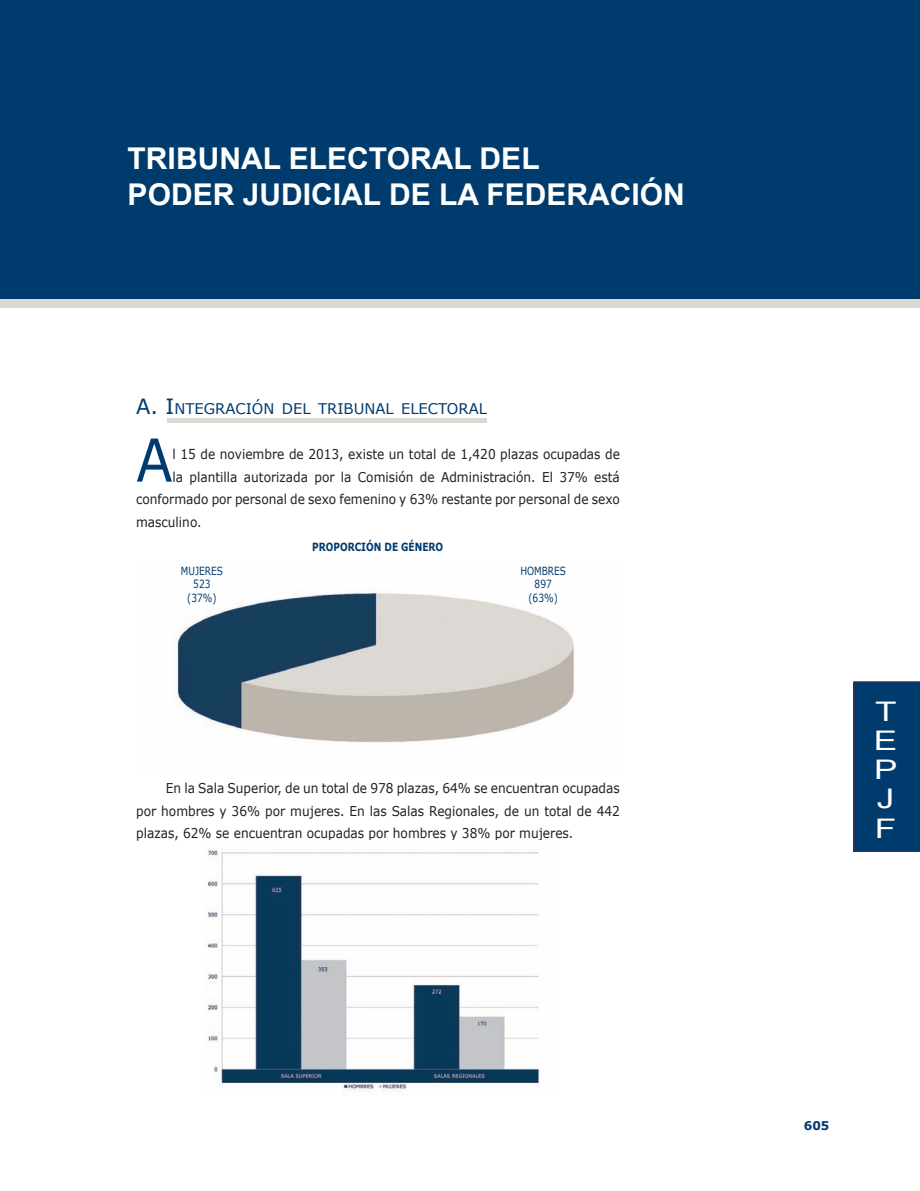
<style>
.page{position:relative;width:920px;height:1191px;background:#fff}
.page>*{position:absolute;margin:0;border:0;box-sizing:border-box;transform-origin:0 0}
.t1{font:59.25px "Verdana";color:#003b6e;scale:.9 1}
.t2{font:700 30px/36px "Arial";color:#fff}
.t3{font:27px/29.2px "Arial";color:#fff;scale:1.3 1}
.t4{font:14.7px "Verdana";color:#003b6e}
.t5{font:13.5px/22.5px "Verdana";color:#231f20;text-align:justify;scale:.9 1}
.t6{font:700 12px "Verdana";color:#003b6e}
.t7{font:11.25px/13.5px "Verdana";color:#003b6e;text-align:center;scale:.8 1}
.t8{font:700 11.25px "Verdana";color:#003b6e;scale:.8 1}
.s1{font-size:21px}
</style>
<div class="page">
<div style="left:853px;top:681px;width:66px;height:171px;background:#003b6e"></div>
<div style="left:0;top:0;width:919px;height:299px;background:#003b6e"></div>
<div style="left:0;top:299px;width:919px;height:8px;background:#dcd8d2"></div>
<img style="left:177px;top:592px;width:397px;height:151px">
<img style="left:206px;top:849px;width:334px;height:242px">
<div style="left:167px;top:418px;width:320px;height:5px;background:#dcd8d2"></div>
<h2 class="t2" style="left:128px;top:141px;width:558px">TRIbUNAL ELECTORAL DEL<br>PODER JUDICIAL DE LA FEDERACIÓN</h2>
<p class="t4" style="left:136px;top:399px;width:352px"><span class="s1">A. I</span>NTEGRACIÓN DEL TRIBUNAL ELECTORAL</p>
<h1 class="t1" style="left:136px;top:419px;width:42px">A</h1>
<p class="t5" style="left:172px;top:443px;width:498px">l 15 de noviembre de 2013, existe un total de 1,420 plazas ocupadas de</p>
<p class="t5" style="left:172px;top:465px;width:498px">la plantilla autorizada por la Comisión de Administración. el 37% está</p>
<p class="t5" style="left:136px;top:488px;width:538px">conformado por personal de sexo femenino y 63% restante por personal de sexo</p>
<p class="t5" style="left:136px;top:510px;width:74px">masculino.</p>
<p class="t7" style="left:520px;top:564px;width:59px">hombreS<br>897 (63%)</p>
<p class="t8" style="left:312px;top:539px;width:165px">PROPORCIÓN DE GÉNERO</p>
<p class="t7" style="left:181px;top:564px;width:54px">mujereS<br>523 (37%)</p>
<p class="t5" style="left:136px;top:777px;width:539px;text-indent:30px">en la Sala Superior, de un total de 978 plazas, 64% se encuentran ocupadas por hombres y 36% por mujeres. en las Salas regionales, de un total de 442 plazas, 62% se encuentran ocupadas por hombres y 38% por mujeres.</p>
<h3 class="t3" style="left:873px;top:697px;width:20px">T<br>E<br>P<br>J<br>F</h3>
<p class="t6" style="left:803px;top:1117px;width:27px">605</p>
</div>
